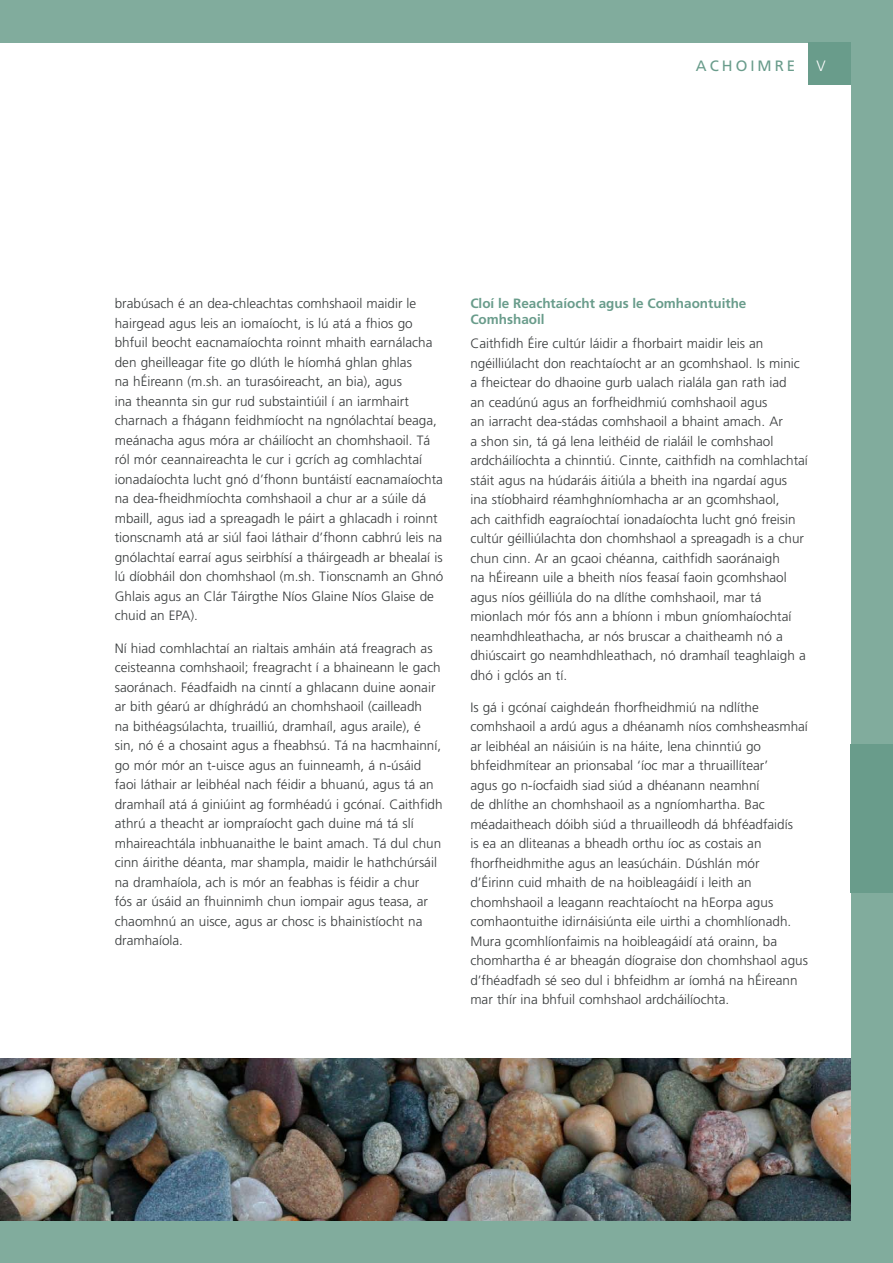
<style>
.page{position:relative;width:893px;height:1263px;background:#81ac9d}
.page>*{position:absolute;margin:0;border:0;box-sizing:border-box;transform-origin:0 0}
.t1{font:15px "Frutiger";letter-spacing:.2em;color:#699c8b}
.t2{font:300 13.5px/19.5px "Frutiger";color:#373a3b}
.t3{font:700 13.5px/16.2px "Frutiger";color:#699c8b}
</style>
<div class="page">
<div style="left:0;top:43px;width:850px;height:1177px;background:#fff"></div>
<div style="left:808px;top:43px;width:42px;height:42px;background:#699c8b"></div>
<div style="left:850px;top:744px;width:43px;height:149px;background:#699c8b"></div>
<img style="left:0;top:1059px;width:850px;height:161px">
<p class="t1" style="left:696px;top:57px;width:101px">ACHOIMRE</p>
<p class="t2" style="left:115px;top:294px;width:330px">brabúsach é an dea-chleachtas comhshaoil maidir le hairgead agus leis an iomaíocht, is lú atá a fhios go bhfuil beocht eacnamaíochta roinnt mhaith earnálacha den gheilleagar fite go dlúth le híomhá ghlan ghlas<br>na hÉireann (m.sh. an turasóireacht, an bia), agus<br>ina theannta sin gur rud substaintiúil í an iarmhairt charnach a fhágann feidhmíocht na ngnólachtaí beaga, meánacha agus móra ar cháilíocht an chomhshaoil. Tá ról mór ceannaireachta le cur i gcrích ag comhlachtaí ionadaíochta lucht gnó d’fhonn buntáistí eacnamaíochta na dea-fheidhmíochta comhshaoil a chur ar a súile dá mbaill, agus iad a spreagadh le páirt a ghlacadh i roinnt tionscnamh atá ar siúl faoi láthair d’fhonn cabhrú leis na gnólachtaí earraí agus seirbhísí a tháirgeadh ar bhealaí is lú díobháil don chomhshaol (m.sh. Tionscnamh an Ghnó Ghlais agus an Clár Táirgthe Níos Glaine Níos Glaise de chuid an EPA).</p>
<p class="t2" style="left:115px;top:638px;width:329px">Ní hiad comhlachtaí an rialtais amháin atá freagrach as ceisteanna comhshaoil; freagracht í a bhaineann le gach saoránach. Féadfaidh na cinntí a ghlacann duine aonair ar bith géarú ar dhíghrádú an chomhshaoil (cailleadh<br>na bithéagsúlachta, truailliú, dramhaíl, agus araile), é sin, nó é a chosaint agus a fheabhsú. Tá na hacmhainní, go mór mór an t-uisce agus an fuinneamh, á n-úsáid faoi láthair ar leibhéal nach féidir a bhuanú, agus tá an dramhaíl atá á giniúint ag formhéadú i gcónaí. Caithfidh athrú a theacht ar iompraíocht gach duine má tá slí mhaireachtála inbhuanaithe le baint amach. Tá dul chun cinn áirithe déanta, mar shampla, maidir le hathchúrsáil na dramhaíola, ach is mór an feabhas is féidir a chur<br>fós ar úsáid an fhuinnimh chun iompair agus teasa, ar chaomhnú an uisce, agus ar chosc is bhainistíocht na dramhaíola.</p>
<p class="t3" style="left:470px;top:295px;width:278px">Cloí le Reachtaíocht agus le Comhaontuithe<br>Comhshaoil</p>
<p class="t2" style="left:470px;top:334px;width:339px">Caithfidh Éire cultúr láidir a fhorbairt maidir leis an ngéilliúlacht don reachtaíocht ar an gcomhshaol. Is minic a fheictear do dhaoine gurb ualach rialála gan rath iad<br>an ceadúnú agus an forfheidhmiú comhshaoil agus<br>an iarracht dea-stádas comhshaoil a bhaint amach. Ar<br>a shon sin, tá gá lena leithéid de rialáil le comhshaol ardcháilíochta a chinntiú. Cinnte, caithfidh na comhlachtaí stáit agus na húdaráis áitiúla a bheith ina ngardaí agus<br>ina stíobhaird réamhghníomhacha ar an gcomhshaol,<br>ach caithfidh eagraíochtaí ionadaíochta lucht gnó freisin cultúr géilliúlachta don chomhshaol a spreagadh is a chur chun cinn. Ar an gcaoi chéanna, caithfidh saoránaigh<br>na hÉireann uile a bheith níos feasaí faoin gcomhshaol agus níos géilliúla do na dlíthe comhshaoil, mar tá mionlach mór fós ann a bhíonn i mbun gníomhaíochtaí neamhdhleathacha, ar nós bruscar a chaitheamh nó a dhiúscairt go neamhdhleathach, nó dramhaíl teaghlaigh a dhó i gclós an tí.</p>
<p class="t2" style="left:470px;top:697px;width:339px">Is gá i gcónaí caighdeán fhorfheidhmiú na ndlíthe comhshaoil a ardú agus a dhéanamh níos comhsheasmhaí ar leibhéal an náisiúin is na háite, lena chinntiú go bhfeidhmítear an prionsabal ‘íoc mar a thruaillítear’<br>agus go n-íocfaidh siad siúd a dhéanann neamhní<br>de dhlíthe an chomhshaoil as a ngníomhartha. Bac méadaitheach dóibh siúd a thruailleodh dá bhféadfaidís<br>is ea an dliteanas a bheadh orthu íoc as costais an fhorfheidhmithe agus an leasúcháin. Dúshlán mór<br>d’Éirinn cuid mhaith de na hoibleagáidí i leith an chomhshaoil a leagann reachtaíocht na hEorpa agus comhaontuithe idirnáisiúnta eile uirthi a chomhlíonadh.<br>Mura gcomhlíonfaimis na hoibleagáidí atá orainn, ba chomhartha é ar bheagán díograise don chomhshaol agus d’fhéadfadh sé seo dul i bhfeidhm ar íomhá na hÉireann mar thír ina bhfuil comhshaol ardcháilíochta.</p>
</div>
